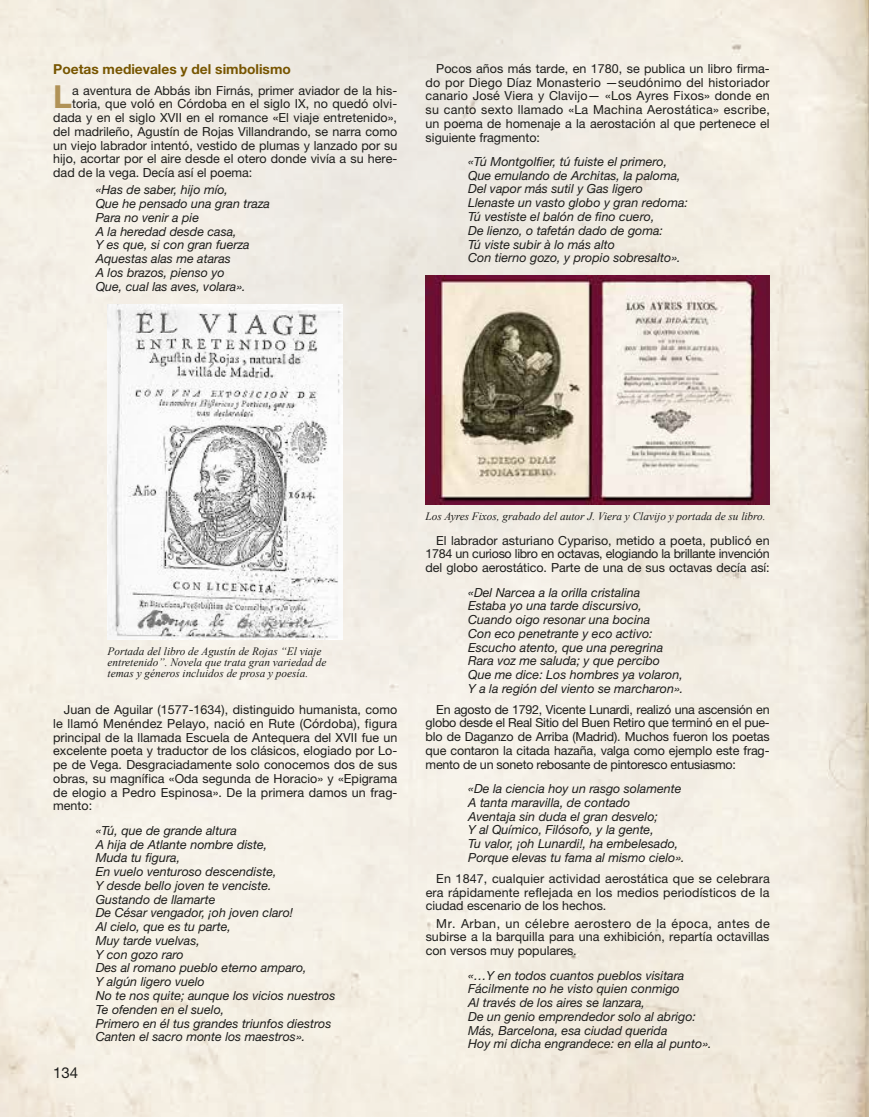
<style>
.page{position:relative;width:869px;height:1117px;background:#fff}
.page>*{position:absolute;margin:0;border:0;box-sizing:border-box;transform-origin:0 0}
.t1{font:700 31.75px "Helvetica Neue LT Std";color:#b09257}
.t2{font:15px "Helvetica Neue LT Std";color:#1d1d1b}
.t3{font:700 13.75px "Helvetica Neue LT Std";color:#750}
.t4{font:12.5px/13.8px "Helvetica Neue LT Std";color:#1d1d1b;text-align:justify}
.t5{font:italic 12.5px/13.8px "Helvetica Neue LT Std";color:#1d1d1b}
.t6{font:italic 11.25px/11.2px "Times New Roman";color:#1d1d1b}
</style>
<div class="page">
<img style="left:0;top:0;width:868px;height:1116px">
<img style="left:108px;top:305px;width:234px;height:335px">
<img style="left:425px;top:275px;width:344px;height:229px">
<p class="t3" style="left:53px;top:60px;width:239px">Poetas medievales y del simbolismo</p>
<p class="t1" style="left:53px;top:77px;width:20px">L</p>
<p class="t4" style="left:72px;top:83px;width:326px">a aventura de Abbás ibn Firnás, primer aviador de la his-</p>
<p class="t4" style="left:72px;top:97px;width:326px">toria, que voló en Córdoba en el siglo IX, no quedó olvi-</p>
<p class="t4" style="left:53px;top:110px;width:345px">dada y en el siglo XVII en el romance «El viaje entretenido»,</p>
<p class="t4" style="left:53px;top:124px;width:345px">del madrileño, Agustín de Rojas Villandrando, se narra como</p>
<p class="t4" style="left:53px;top:138px;width:345px">un viejo labrador intentó, vestido de plumas y lanzado por su</p>
<p class="t4" style="left:53px;top:152px;width:345px">hijo, acortar por el aire desde el otero donde vivía a su here-</p>
<p class="t4" style="left:53px;top:165px;width:200px">dad de la vega. Decía así el poema:</p>
<p class="t5" style="left:96px;top:183px;width:176px">«Has de saber, hijo mío,<br>Que he pensado una gran traza<br>Para no venir a pie<br>A la heredad desde casa,<br>Y es que, si con gran fuerza<br>Aquestas alas me ataras<br>A los brazos, pienso yo<br>Que, cual las aves, volara».</p>
<p class="t4" style="left:425px;top:61px;width:345px;text-indent:11px">Pocos años más tarde, en 1780, se publica un libro firma&shy;do por Diego Díaz Monasterio —seudónimo del historiador canario José Viera y Clavijo— «Los Ayres Fixos» donde en su canto sexto llamado «La Machina Aerostática» escribe, un poema de homenaje a la aerostación al que pertenece el siguiente fragmento:</p>
<p class="t5" style="left:468px;top:154px;width:221px">«Tú Montgolfier, tú fuiste el primero, Que emulando de Architas, la paloma, Del vapor más sutil y Gas ligero Llenaste un vasto globo y gran redoma:<br>Tú vestiste el balón de fino cuero,<br>De lienzo, o tafetán dado de goma:<br>Tú viste subir à lo más alto<br>Con tierno gozo, y propio sobresalto».</p>
<p class="t6" style="left:108px;top:645px;width:220px">Portada del libro de Agustín de Rojas “El viaje entretenido”. Novela que trata gran variedad de temas y géneros incluidos de prosa y poesía.</p>
<p class="t4" style="left:53px;top:702px;width:345px;text-indent:11px">Juan de Aguilar (1577-1634), distinguido humanista, como le llamó Menéndez Pelayo, nació en Rute (Córdoba), figura principal de la llamada Escuela de Antequera del XVII fue un excelente poeta y traductor de los clásicos, elogiado por Lo&shy;pe de Vega. Desgraciadamente solo conocemos dos de sus obras, su magnífica «Oda segunda de Horacio» y «Epigrama de elogio a Pedro Espinosa». De la primera damos un frag&shy;mento:</p>
<p class="t5" style="left:96px;top:823px;width:241px">«Tú, que de grande altura<br>A hija de Atlante nombre diste,<br>Muda tu figura,<br>En vuelo venturoso descendiste,<br>Y desde bello joven te venciste.<br>Gustando de llamarte<br>De César vengador, ¡oh joven claro!<br>Al cielo, que es tu parte,<br>Muy tarde vuelvas,<br>Y con gozo raro<br>Des al romano pueblo eterno amparo,<br>Y algún ligero vuelo<br>No te nos quite; aunque los vicios nuestros<br>Te ofenden en el suelo,<br>Primero en él tus grandes triunfos diestros<br>Canten el sacro monte los maestros».</p>
<p class="t2" style="left:53px;top:1063px;width:27px">134</p>
<p class="t6" style="left:425px;top:510px;width:341px">Los Ayres Fixos, grabado del autor J. Viera y Clavijo y portada de su libro.</p>
<p class="t4" style="left:425px;top:533px;width:345px;text-indent:11px">El labrador asturiano Cypariso, metido a poeta, publicó en 1784 un curioso libro en octavas, elogiando la brillante invención del globo aerostático. Parte de una de sus octavas decía así:</p>
<p class="t5" style="left:468px;top:585px;width:216px">«Del Narcea a la orilla cristalina<br>Estaba yo una tarde discursivo, Cuando oigo resonar una bocina<br>Con eco penetrante y eco activo:<br>Escucho atento, que una peregrina Rara voz me saluda; y que percibo Que me dice: Los hombres ya volaron, Y a la región del viento se marcharon».</p>
<p class="t4" style="left:425px;top:702px;width:345px;text-indent:11px">En agosto de 1792, Vicente Lunardi, realizó una ascensión en globo desde el Real Sitio del Buen Retiro que terminó en el pue&shy;blo de Daganzo de Arriba (Madrid). Muchos fueron los poetas que contaron la citada hazaña, valga como ejemplo este frag&shy;mento de un soneto rebosante de pintoresco entusiasmo:</p>
<p class="t5" style="left:468px;top:781px;width:218px">«De la ciencia hoy un rasgo solamente A tanta maravilla, de contado<br>Aventaja sin duda el gran desvelo;<br>Y al Químico, Filósofo, y la gente,<br>Tu valor, ¡oh Lunardi!, ha embelesado, Porque elevas tu fama al mismo cielo».</p>
<p class="t4" style="left:425px;top:871px;width:345px;text-indent:11px">En 1847, cualquier actividad aerostática que se celebrara era rápidamente reflejada en los medios periodísticos de la ciudad escenario de los hechos.</p>
<p class="t4" style="left:425px;top:915px;width:345px;text-indent:11px">Mr. Arban, un célebre aerostero de la época, antes de subirse a la barquilla para una exhibición, repartía octavillas con versos muy populares.</p>
<p class="t5" style="left:468px;top:967px;width:245px">«…Y en todos cuantos pueblos visitara Fácilmente no he visto quien conmigo<br>Al través de los aires se lanzara,<br>De un genio emprendedor solo al abrigo:<br>Más, Barcelona, esa ciudad querida<br>Hoy mi dicha engrandece: en ella al punto».</p>
</div>
